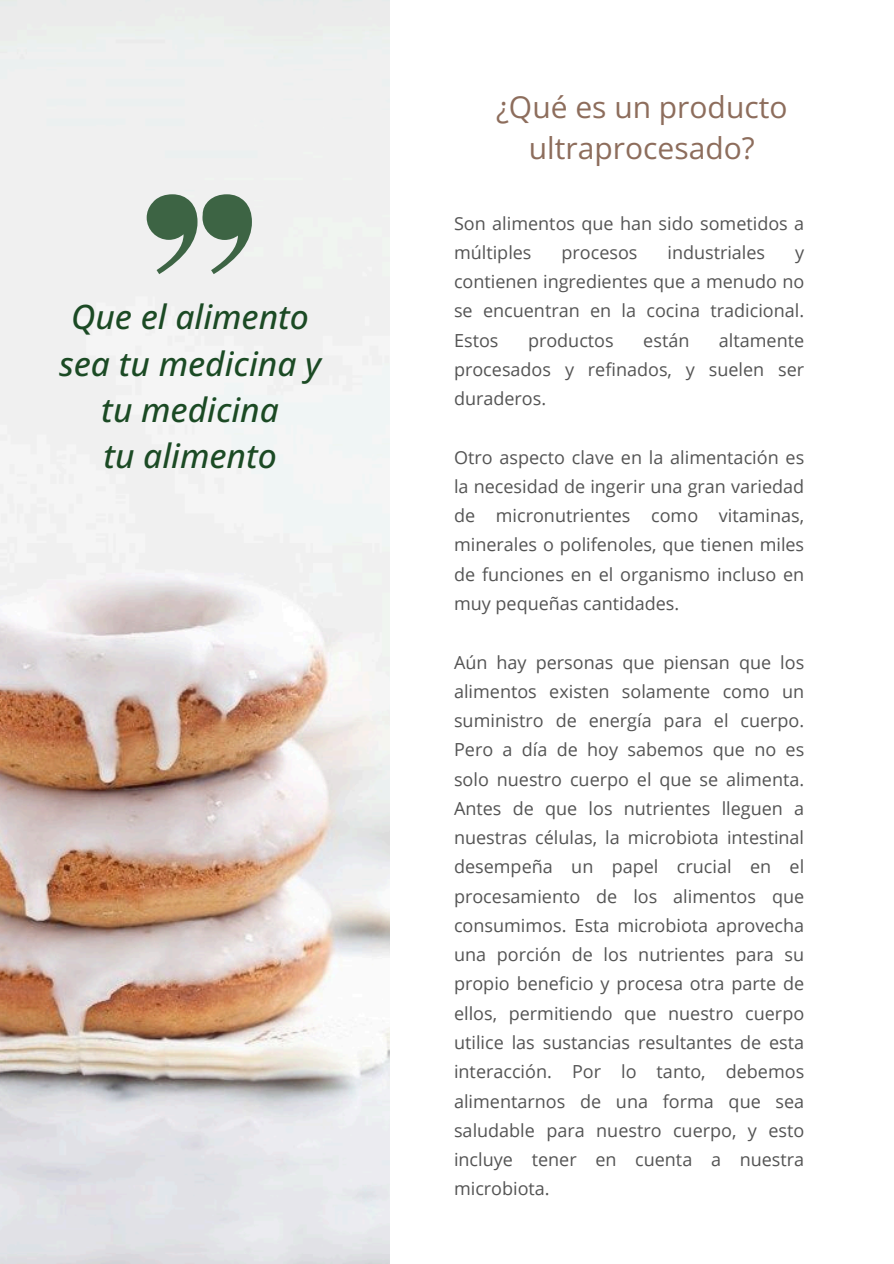
<style>
.page{position:relative;width:894px;height:1264px;background:#fff}
.page>*{position:absolute;margin:0;border:0;box-sizing:border-box;transform-origin:0 0}
.t1{font:italic 500 33.45px/46.2px "Open Sans";color:#1b4a24;text-align:center}
.t2{font:30px/41.7px "Open Sans";color:#8d6d5c;text-align:center}
.t3{font:18px/29.2px "Open Sans";color:#545454;text-align:justify}
</style>
<div class="page">
<img style="left:0;top:0;width:389px;height:1263px">
<svg style="left:147px;top:194px;width:105px;height:80px"></svg>
<p class="t1" style="left:59px;top:293px;width:263px">Que el alimento sea tu medicina y tu medicina<br>tu alimento</p>
<h1 class="t2" style="left:496px;top:85px;width:293px">¿Qué es un producto ultraprocesado?</h1>
<h2 class="t3" style="left:454px;top:208px;width:351px">Son alimentos que han sido sometidos a múltiples</h2>
<h2 class="t3" style="left:561px;top:237px;width:77px">procesos</h2>
<h2 class="t3" style="left:667px;top:237px;width:99px">industriales</h2>
<h2 class="t3" style="left:454px;top:237px;width:351px;text-indent:341px">y contienen ingredientes que a menudo no se encuentran en la cocina tradicional.<br>Estos</h2>
<h2 class="t3" style="left:528px;top:325px;width:87px">productos</h2>
<h2 class="t3" style="left:643px;top:325px;width:48px">están</h2>
<h2 class="t3" style="left:454px;top:325px;width:351px;text-indent:265px">altamente procesados y refinados, y suelen ser duraderos.</h2>
<p class="t3" style="left:454px;top:442px;width:351px">Otro aspecto clave en la alimentación es la necesidad de ingerir una gran variedad de micronutrientes como vitaminas, minerales o polifenoles, que tienen miles de funciones en el organismo incluso en muy pequeñas cantidades.</p>
<p class="t3" style="left:454px;top:647px;width:351px">Aún hay personas que piensan que los alimentos existen solamente como un suministro de energía para el cuerpo.<br>Pero a día de hoy sabemos que no es solo nuestro cuerpo el que se alimenta.<br>Antes de que los nutrientes lleguen a nuestras células, la microbiota intestinal desempeña un papel crucial en el procesamiento de los alimentos que consumimos. Esta microbiota aprovecha una porción de los nutrientes para su propio beneficio y procesa otra parte de ellos, permitiendo que nuestro cuerpo utilice las sustancias resultantes de esta interacción. Por lo tanto, debemos alimentarnos de una forma que sea saludable para nuestro cuerpo, y esto incluye tener en cuenta a nuestra microbiota.</p>
</div>
